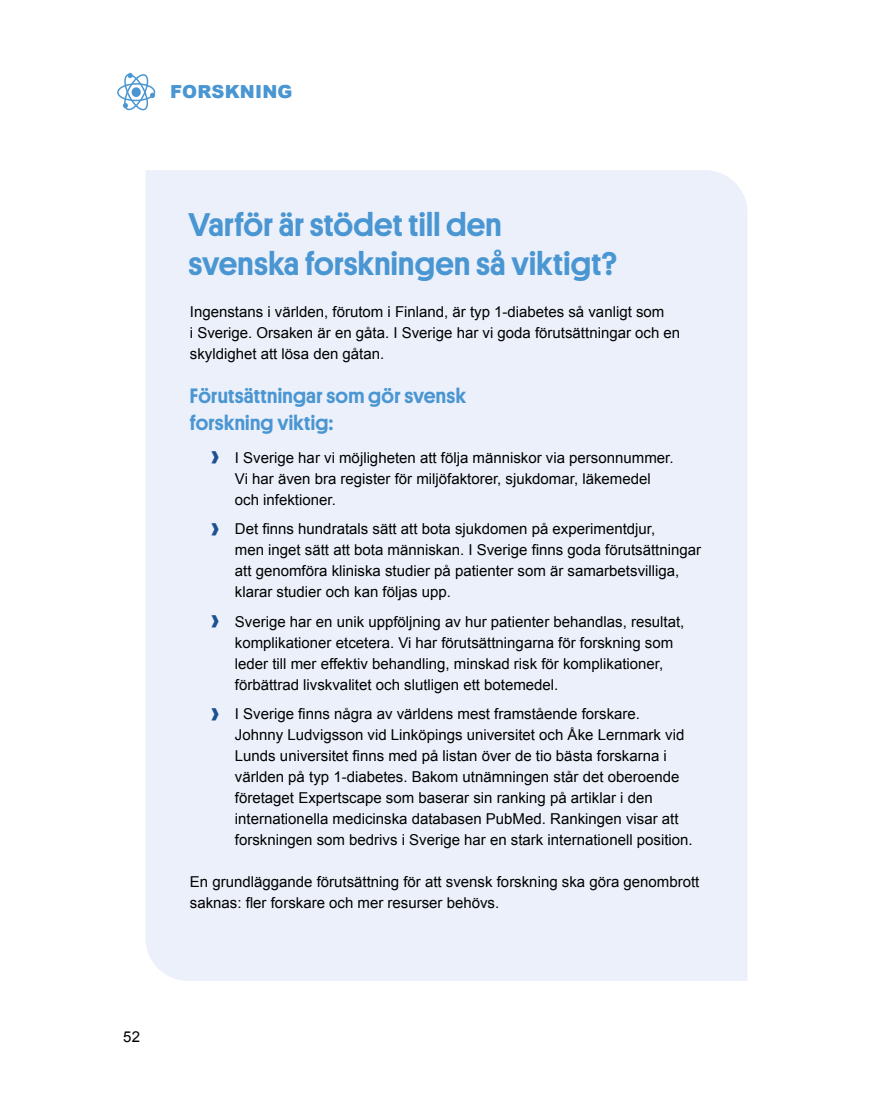
<style>
.page{position:relative;width:893px;height:1106px;background:#fff}
.page>*{position:absolute;margin:0;border:0;box-sizing:border-box;transform-origin:0 0}
.t1{font:500 36px "Platform";color:#1b5091}
.t2{font:500 33px/39px "Platform";letter-spacing:.01em;color:#4a96d2}
.t3{font:500 21px/27.3px "Platform";letter-spacing:.015em;color:#4a96d2}
.t4{font:900 18px "Arial";letter-spacing:.01em;color:#4a96d2}
.t5{font:15px/21px "Arial";color:#000}
</style>
<div class="page">
<div style="left:117px;top:83px;width:38px;height:18px;border:2px solid #4a96d2;border-radius:50%"></div>
<svg style="left:122px;top:72px;width:33px;height:39px"></svg>
<div style="left:146px;top:170px;width:601px;height:811px;background:#ebf0fa"></div>
<p class="t4" style="left:170px;top:81px;width:124px">FORSKNING</p>
<h2 class="t2" style="left:188px;top:203px;width:430px">Varför är stödet till den svenska forskningen så viktigt?</h2>
<p class="t5" style="left:190px;top:301px;width:492px">Ingenstans i världen, förutom i Finland, är typ 1-diabetes så vanligt som<br>i Sverige. Orsaken är en gåta. I Sverige har vi goda förutsättningar och en skyldighet att lösa den gåtan.</p>
<h3 class="t3" style="left:190px;top:381px;width:278px">Förutsättningar som gör svensk forskning viktig:</h3>
<h1 class="t1" style="left:211px;top:428px;width:9px">›</h1>
<p class="t5" style="left:235px;top:447px;width:440px">I Sverige har vi möjligheten att följa människor via personnummer.<br>Vi har även bra register för miljöfaktorer, sjukdomar, läkemedel och infektioner.</p>
<h1 class="t1" style="left:211px;top:500px;width:9px">›</h1>
<p class="t5" style="left:235px;top:518px;width:468px">Det finns hundratals sätt att bota sjukdomen på experimentdjur,<br>men inget sätt att bota människan. I Sverige finns goda förutsättningar att genomföra kliniska studier på patienter som är samarbetsvilliga, klarar studier och kan följas upp.</p>
<h1 class="t1" style="left:211px;top:592px;width:9px">›</h1>
<p class="t5" style="left:235px;top:611px;width:451px">Sverige har en unik uppföljning av hur patienter behandlas, resultat, komplikationer etcetera. Vi har förutsättningarna för forskning som leder till mer effektiv behandling, minskad risk för komplikationer, förbättrad livskvalitet och slutligen ett botemedel.</p>
<h1 class="t1" style="left:211px;top:685px;width:9px">›</h1>
<p class="t5" style="left:235px;top:703px;width:459px">I Sverige finns några av världens mest framstående forskare.<br>Johnny Ludvigsson vid Linköpings universitet och Åke Lernmark vid Lunds universitet finns med på listan över de tio bästa forskarna i världen på typ 1-diabetes. Bakom utnämningen står det oberoende företaget Expertscape som baserar sin ranking på artiklar i den internationella medicinska databasen PubMed. Rankingen visar att forskningen som bedrivs i Sverige har en stark internationell position.</p>
<p class="t5" style="left:190px;top:871px;width:511px">En grundläggande förutsättning för att svensk forskning ska göra genombrott saknas: fler forskare och mer resurser behövs.</p>
<p class="t5" style="left:123px;top:1025px;width:18px">52</p>
</div>
